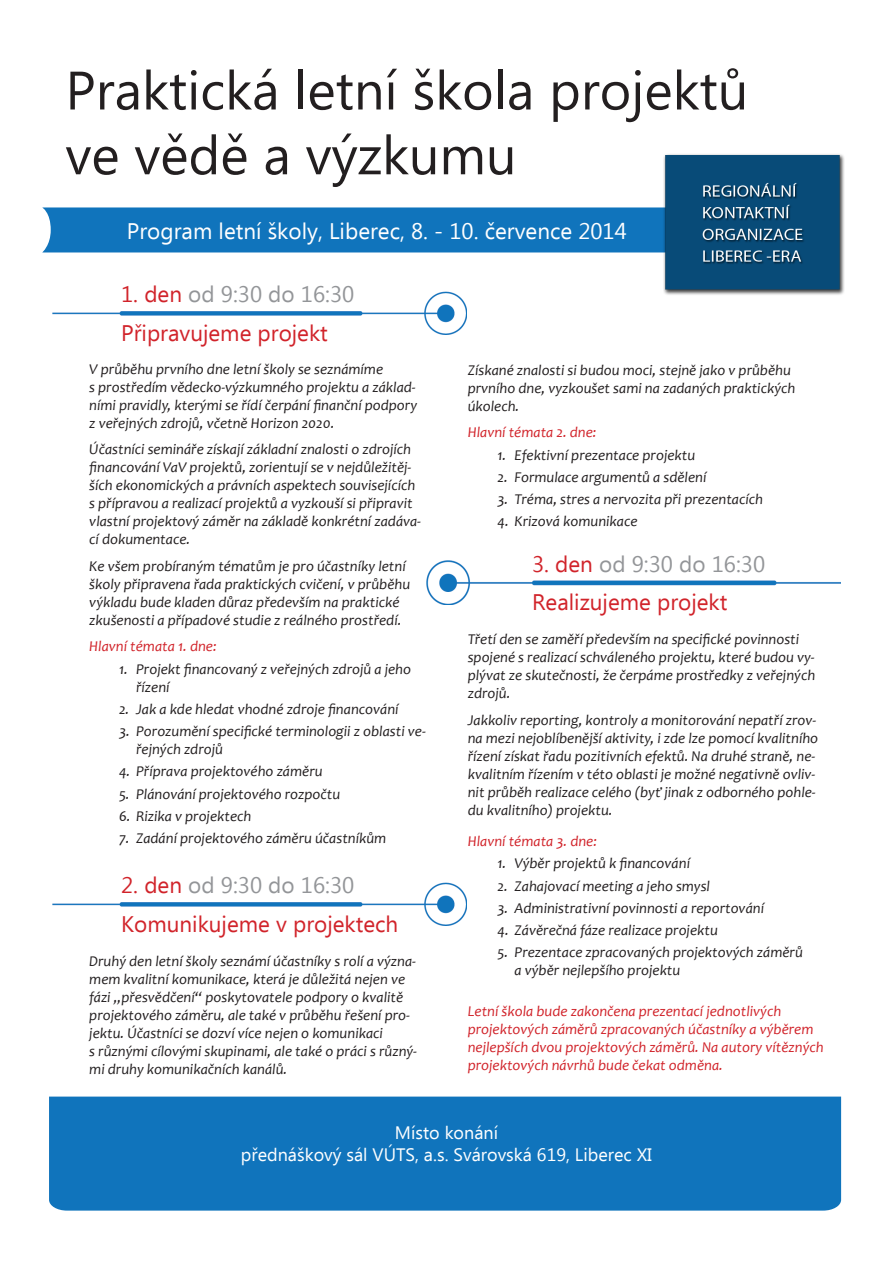
<style>
.page{position:relative;width:893px;height:1263px;background:#fff}
.page>*{position:absolute;margin:0;border:0;box-sizing:border-box;transform-origin:0 0}
.t1{font:54px/64.8px "Ebrima";color:#231f20}
.t2{font:22.5px "Ebrima";color:#d1232a}
.t3{font:22.5px "Ebrima";color:#939598}
.t4{font:22.5px "Ebrima";color:#fff}
.t5{font:18px "Ebrima";color:#fff}
.Styl_odstavce1{font:italic 15px/18px "Candara";color:#231f20}
.t6{font:italic 15px/18px "Candara";color:#d1232a}
.s1{color:#d1232a}
</style>
<div class="page">
<div style="left:49px;top:1096px;width:792px;height:114px;background:#1074bc"></div>
<img style="left:42px;top:154px;width:802px;height:161px">
<img style="left:53px;top:291px;width:414px;height:44px">
<img style="left:53px;top:882px;width:414px;height:44px">
<img style="left:427px;top:561px;width:414px;height:43px">
<p class="t1" style="left:65px;top:61px;width:684px">Praktická letní škola projektů ve vědě a výzkumu</p>
<p class="t4" style="left:127px;top:215px;width:501px">Program letní školy, Liberec, 8. - 10. července 2014</p>
<p class="t3" style="left:121px;top:278px;width:235px"><span class="s1">1. den</span> od 9:30 do 16:30</p>
<p class="t2" style="left:121px;top:317px;width:208px">Připravujeme projekt</p>
<p class="Styl_odstavce1" style="left:89px;top:360px;width:329px">V průběhu prvního dne letní školy se seznámíme<br>s prostředím vědecko-výzkumného projektu a základ&shy;ními pravidly, kterými se řídí čerpání finanční podpory z veřejných zdrojů, včetně Horizon 2020.</p>
<p class="Styl_odstavce1" style="left:89px;top:440px;width:333px">Účastníci semináře získají základní znalosti o zdrojích financování VaV projektů, zorientují se v nejdůležitěj&shy;ších ekonomických a právních aspektech souvisejících s přípravou a realizací projektů a vyzkouší si připravit vlastní projektový záměr na základě konkrétní zadáva&shy;cí dokumentace.</p>
<p class="Styl_odstavce1" style="left:89px;top:557px;width:322px">Ke všem probíraným tématům je pro účastníky letní školy připravena řada praktických cvičení, v průběhu výkladu bude kladen důraz především na praktické zkušenosti a případové studie z reálného prostředí.</p>
<p class="t6" style="left:89px;top:637px;width:129px">Hlavní témata 1. dne:</p>
<p class="Styl_odstavce1" style="left:136px;top:659px;width:276px;text-indent:-17px">1. Projekt financovaný z veřejných zdrojů a jeho řízení</p>
<p class="Styl_odstavce1" style="left:119px;top:700px;width:281px">2. Jak a kde hledat vhodné zdroje financování</p>
<p class="Styl_odstavce1" style="left:136px;top:722px;width:291px;text-indent:-17px">3. Porozumění specifické terminologii z oblasti ve&shy;řejných zdrojů</p>
<p class="Styl_odstavce1" style="left:119px;top:762px;width:205px">4. Příprava projektového záměru</p>
<p class="Styl_odstavce1" style="left:119px;top:784px;width:223px">5. Plánování projektového rozpočtu</p>
<p class="Styl_odstavce1" style="left:119px;top:807px;width:134px">6. Rizika v projektech</p>
<p class="Styl_odstavce1" style="left:119px;top:829px;width:269px">7. Zadání projektového záměru účastníkům</p>
<p class="t3" style="left:121px;top:869px;width:235px"><span class="s1">2. den</span> od 9:30 do 16:30</p>
<p class="t2" style="left:121px;top:908px;width:279px">Komunikujeme v projektech</p>
<p class="Styl_odstavce1" style="left:89px;top:952px;width:329px">Druhý den letní školy seznámí účastníky s rolí a význa&shy;mem kvalitní komunikace, která je důležitá nejen ve fázi „přesvědčení“ poskytovatele podpory o kvalitě projektového záměru, ale také v průběhu řešení pro&shy;jektu. Účastníci se dozví více nejen o komunikaci<br>s různými cílovými skupinami, ale také o práci s různý&shy;mi druhy komunikačních kanálů.</p>
<p class="Styl_odstavce1" style="left:468px;top:361px;width:329px">Získané znalosti si budou moci, stejně jako v průběhu prvního dne, vyzkoušet sami na zadaných praktických úkolech.</p>
<p class="t6" style="left:468px;top:423px;width:130px">Hlavní témata 2. dne:</p>
<p class="Styl_odstavce1" style="left:497px;top:446px;width:199px">1. Efektivní prezentace projektu</p>
<p class="Styl_odstavce1" style="left:497px;top:468px;width:210px">2. Formulace argumentů a sdělení</p>
<p class="Styl_odstavce1" style="left:497px;top:490px;width:267px">3. Tréma, stres a nervozita při prezentacích</p>
<p class="Styl_odstavce1" style="left:497px;top:512px;width:142px">4. Krizová komunikace</p>
<p class="t3" style="left:532px;top:548px;width:235px"><span class="s1">3. den</span> od 9:30 do 16:30</p>
<p class="t2" style="left:532px;top:586px;width:197px">Realizujeme projekt</p>
<p class="Styl_odstavce1" style="left:468px;top:630px;width:349px">Třetí den se zaměří především na specifické povinnosti spojené s realizací schváleného projektu, které budou vy&shy;plývat ze skutečnosti, že čerpáme prostředky z veřejných zdrojů.</p>
<p class="Styl_odstavce1" style="left:468px;top:711px;width:352px">Jakkoliv reporting, kontroly a monitorování nepatří zrov&shy;na mezi nejoblíbenější aktivity, i zde lze pomocí kvalitního řízení získat řadu pozitivních efektů. Na druhé straně, ne&shy;kvalitním řízením v této oblasti je možné negativně ovliv&shy;nit průběh realizace celého (byť jinak z odborného pohle&shy;du kvalitního) projektu.</p>
<p class="t6" style="left:468px;top:832px;width:131px">Hlavní témata 3. dne:</p>
<p class="Styl_odstavce1" style="left:497px;top:854px;width:194px">1. Výběr projektů k financování</p>
<p class="Styl_odstavce1" style="left:497px;top:876px;width:214px">2. Zahajovací meeting a jeho smysl</p>
<p class="Styl_odstavce1" style="left:497px;top:899px;width:268px">3. Administrativní povinnosti a reportování</p>
<p class="Styl_odstavce1" style="left:497px;top:921px;width:222px">4. Závěrečná fáze realizace projektu</p>
<p class="Styl_odstavce1" style="left:514px;top:943px;width:290px;text-indent:-17px">5. Prezentace zpracovaných projektových záměrů a výběr nejlepšího projektu</p>
<p class="t6" style="left:468px;top:1001px;width:357px">Letní škola bude zakončena prezentací jednotlivých projektových záměrů zpracovaných účastníky a výběrem nejlepších dvou projektových záměrů. Na autory vítězných projektových návrhů bude čekat odměna.</p>
<p class="t5" style="left:395px;top:1120px;width:105px">Místo konání</p>
<p class="t5" style="left:241px;top:1141px;width:413px">přednáškový sál VÚTS, a.s. Svárovská 619, Liberec XI</p>
</div>
